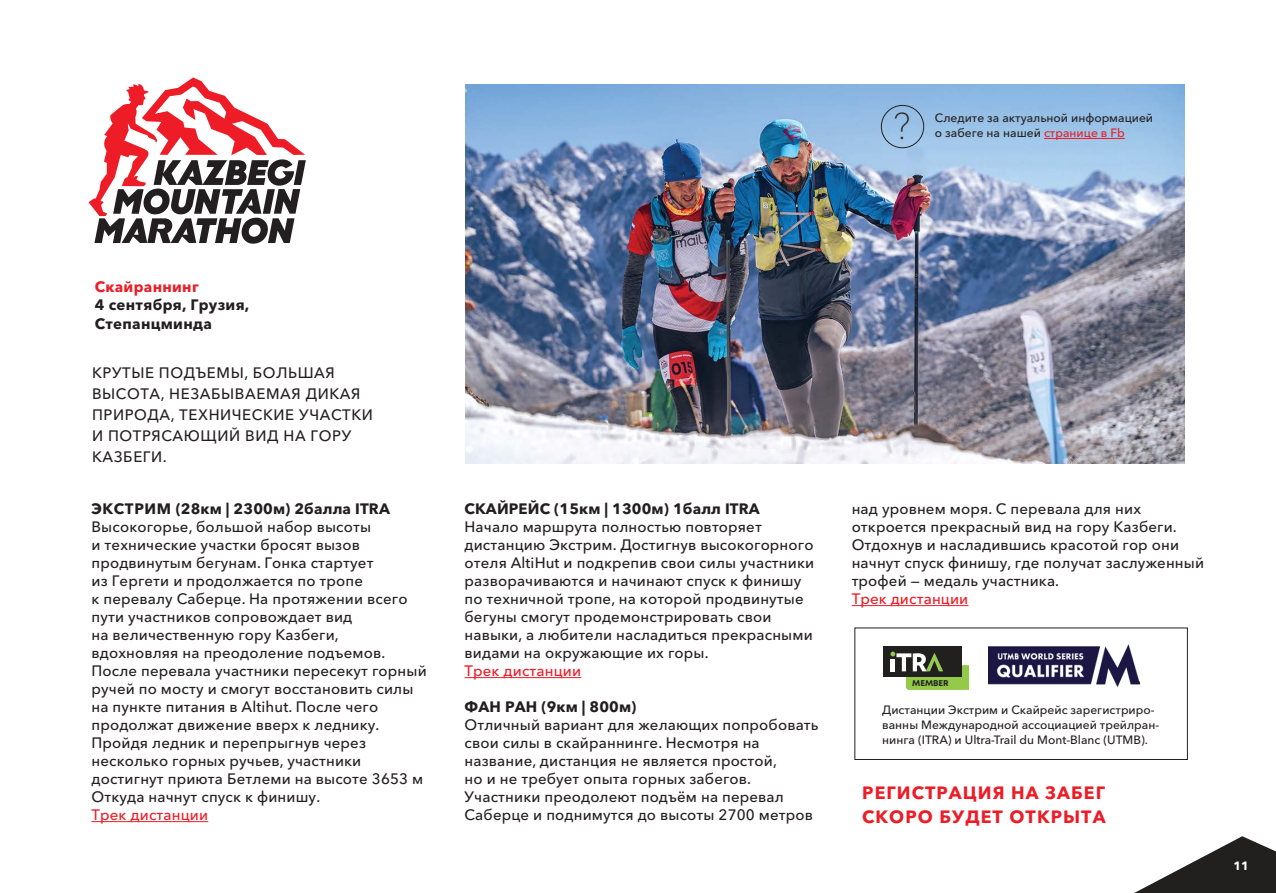
<style>
.page{position:relative;width:1276px;height:893px;background:#fff}
.page>*{position:absolute;margin:0;border:0;box-sizing:border-box;transform-origin:0 0}
.t1{font:100 36.75px "Avenir Next World";color:#231f20}
.t2{font:700 17.7px/24px "Avenir Next World";letter-spacing:.06em;color:#ed1c26}
.t3{font:500 15px/18px "Avenir Next World";letter-spacing:.01em;color:#231f20}
.t4{font:700 15px/18.8px "Avenir Next World";letter-spacing:.01em;color:#231f20}
.t5{font:500 15px/21px "Avenir Next World";letter-spacing:.04em;color:#231f20}
.t6{font:500 15px "Avenir Next World";letter-spacing:.01em;color:#ed1c26}
.t7{font:700 15px "Avenir Next World";letter-spacing:.02em;color:#ed1c26}
.t8{font:500 12px/15px "Avenir Next World";color:#231f20}
.t9{font:700 12px "Avenir Next World";color:#fff}
.t10{font:700 8.4px "Mont";color:#211e1f}
.s1{color:#ed1c26}
</style>
<div class="page">
<svg style="left:89px;top:77px;width:217px;height:167px"></svg>
<hr style="left:92px;top:821px;width:116px;height:1px;background:#ed1c26">
<hr style="left:464px;top:677px;width:117px;height:1px;background:#ed1c26">
<hr style="left:851px;top:605px;width:117px;height:1px;background:#ed1c26">
<div style="left:883px;top:646px;width:79px;height:31px;background:#221f1f"></div>
<svg style="left:890px;top:652px;width:79px;height:38px"></svg>
<img style="left:988px;top:645px;width:151px;height:42px">
<div style="left:854px;top:628px;width:333px;height:132px;border:1px solid #231f20"></div>
<svg style="left:1134px;top:836px;width:142px;height:57px"></svg>
<img style="left:465px;top:85px;width:719px;height:379px">
<hr style="left:1044px;top:138px;width:81px;height:1px;background:#ed1c26">
<div style="left:881px;top:105px;width:43px;height:43px;border:1px solid #231f20;border-radius:50%"></div>
<h1 class="t1" style="left:893px;top:97px;width:19px">?</h1>
<p class="t8" style="left:935px;top:111px;width:220px">Следите за актуальной информацией</p>
<p class="t8" style="left:935px;top:126px;width:191px">о забеге на нашей <span class="s1">странице в Fb</span></p>
<p class="t7" style="left:95px;top:278px;width:106px">Скайраннинг</p>
<p class="t4" style="left:95px;top:296px;width:156px">4 сентября, Грузия,<br>Степанцминда</p>
<p class="t5" style="left:92px;top:362px;width:282px">КРУТЫЕ ПОДЪЕМЫ, БОЛЬШАЯ<br>ВЫСОТА, НЕЗАБЫВАЕМАЯ ДИКАЯ<br>ПРИРОДА, ТЕХНИЧЕСКИЕ УЧАСТКИ<br>И ПОТРЯСАЮЩИЙ ВИД НА ГОРУ<br>КАЗБЕГИ.</p>
<p class="t4" style="left:92px;top:499px;width:300px">ЭКСТРИМ (28км | 2300м) 2балла ITRA</p>
<p class="t3" style="left:92px;top:518px;width:337px">Высокогорье, большой набор высоты<br>и технические участки бросят вызов продвинутым бегунам. Гонка стартует<br>из Гергети и продолжается по тропе<br>к перевалу Саберце. На протяжении всего пути участников сопровождает вид<br>на величественную гору Казбеги, вдохновляя на преодоление подъемов.<br>После перевала участники пересекут горный ручей по мосту и смогут восстановить силы на пункте питания в Altihut. После чего продолжат движение вверх к леднику.<br>Пройдя ледник и перепрыгнув через несколько горных ручьев, участники достигнут приюта Бетлеми на высоте 3653 м Откуда начнут спуск к финишу.</p>
<p class="t6" style="left:92px;top:806px;width:118px">Трек дистанции</p>
<p class="t4" style="left:464px;top:499px;width:297px">СКАЙРЕЙС (15км | 1300м) 1балл ITRA</p>
<p class="t3" style="left:464px;top:518px;width:351px">Начало маршрута полностью повторяет дистанцию Экстрим. Достигнув высокогорного отеля AltiHut и подкрепив свои силы участники разворачиваются и начинают спуск к финишу по техничной тропе, на которой продвинутые бегуны смогут продемонстрировать свои навыки, а любители насладиться прекрасными видами на окружающие их горы.</p>
<p class="t6" style="left:464px;top:662px;width:118px">Трек дистанции</p>
<p class="t4" style="left:464px;top:697px;width:173px">ФАН РАН (9км | 800м)</p>
<p class="t3" style="left:464px;top:716px;width:355px">Отличный вариант для желающих попробовать свои силы в скайраннинге. Несмотря на название, дистанция не является простой,<br>но и не требует опыта горных забегов.<br>Участники преодолеют подъём на перевал Саберце и поднимутся до высоты 2700 метров</p>
<p class="t3" style="left:851px;top:500px;width:354px">над уровнем моря. С перевала для них откроется прекрасный вид на гору Казбеги.<br>Отдохнув и насладившись красотой гор они начнут спуск финишу, где получат заслуженный трофей — медаль участника.</p>
<p class="t6" style="left:851px;top:590px;width:118px">Трек дистанции</p>
<p class="t10" style="left:912px;top:677px;width:38px">MEMBER</p>
<p class="t8" style="left:882px;top:702px;width:278px">Дистанции Экстрим и Скайрейс зарегистриро&shy;ванны Международной ассоциацией трейлран&shy;нинга (ITRA) и Ultra-Trail du Mont-Blanc (UTMB).</p>
<p class="t2" style="left:862px;top:781px;width:245px">РЕГИСТРАЦИЯ НА ЗАБЕГ<br>СКОРО БУДЕТ ОТКРЫТА</p>
<p class="t9" style="left:1233px;top:859px;width:17px">11</p>
</div>
